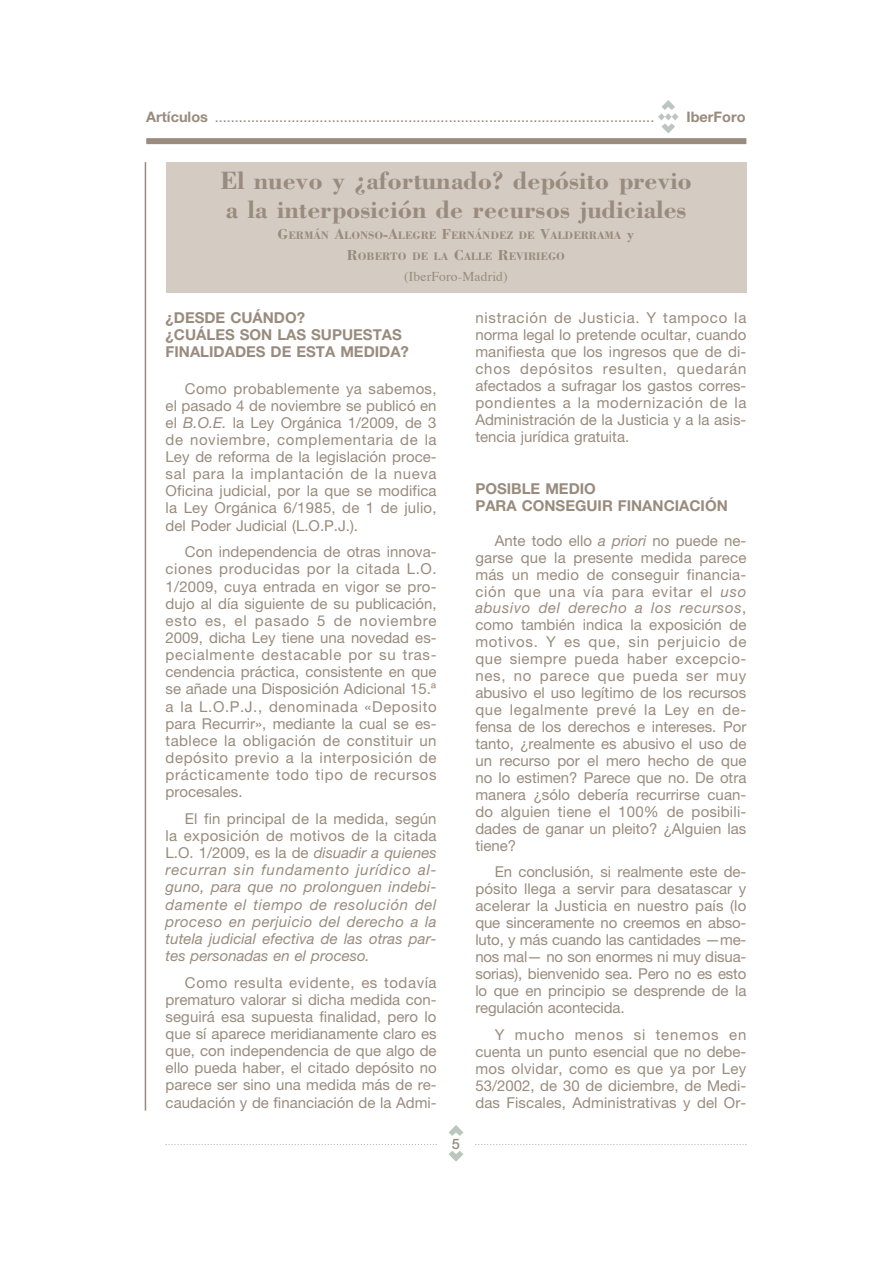
<style>
.page{position:relative;width:893px;height:1263px;background:#fff}
.page>*{position:absolute;margin:0;border:0;box-sizing:border-box;transform-origin:0 0}
.t1{font:700 25.8px/29.1px "Bodoni";color:#998b7d}
.t2{font:15px/17px "Helvetica Neue";color:#998b7d;text-align:justify}
.t3{font:italic 15px/17.1px "Helvetica Neue";letter-spacing:.005em;color:#998b7d;text-align:justify}
.t4{font:700 15px/17.1px "Helvetica Neue";color:#998b7d}
.t5{font:14.55px "Helvetica Neue";color:#998b7d}
.t6{font:700 14.55px "Helvetica Neue";color:#998b7d}
.t7{font:500 14.55px "Helvetica Neue";color:#998b7d}
.t8{font:13.5px "Times";letter-spacing:.015em;color:#998b7d}
.t9{font:700 11.25px/21px "Bodoni";color:#998b7d;text-align:center}
.s1{font-weight:700}
.s2{font-size:15px}
.s3{font-style:italic}
.s4{font-style:normal}
</style>
<div class="page">
<svg style="left:658px;top:100px;width:20px;height:33px"></svg>
<div style="left:146px;top:138px;width:600px;height:6px;background:#998b7d"></div>
<hr style="left:145px;top:162px;width:1px;height:949px;background:#998b7d">
<svg style="left:448px;top:1125px;width:15px;height:11px"></svg>
<svg style="left:448px;top:1151px;width:15px;height:11px"></svg>
<svg style="left:166px;top:1144px;width:271px;height:1px"></svg>
<svg style="left:475px;top:1144px;width:271px;height:1px"></svg>
<div style="left:166px;top:162px;width:580px;height:131px;background:#d4cbc3"></div>
<p class="t5" style="left:146px;top:112px;width:510px"><span class="s1">Artículos</span> .............................................................................................................</p>
<p class="t6" style="left:686px;top:112px;width:61px">IberForo</p>
<h1 class="t1" style="left:220px;top:168px;width:473px">El nuevo y ¿afortunado? depósito previo a la interposición de recursos judiciales</h1>
<p class="t9" style="left:278px;top:226px;width:358px"><span class="s2">G</span>ERMÁN <span class="s2">A</span>LONSO<span class="s2">-A</span>LEGRE <span class="s2">F</span>ERNÁNDEZ DE <span class="s2">V</span>ALDERRAMA <span class="s2">y<br>R</span>OBERTO DE LA <span class="s2">C</span>ALLE <span class="s2">R</span>EVIRIEGO</p>
<p class="t8" style="left:404px;top:271px;width:105px">(IberForo-Madrid)</p>
<p class="t4" style="left:166px;top:310px;width:245px">¿DESDE CUÁNDO?<br>¿CUÁLES SON LAS SUPUESTAS<br>FINALIDADES DE ESTA MEDIDA?</p>
<p class="t2" style="left:166px;top:381px;width:273px;text-indent:19px">Como probablemente ya sabemos, el pasado 4 de noviembre se publicó en el <span class="s3">B.O.E.</span> la Ley Orgánica 1/2009, de 3 de noviembre, complementaria de la Ley de reforma de la legislación proce&shy;sal para la implantación de la nueva Oficina judicial, por la que se modifica la Ley Orgánica 6/1985, de 1 de julio, del Poder Judicial (L.O.P.J.).</p>
<p class="t2" style="left:166px;top:545px;width:273px;text-indent:19px">Con independencia de otras innova&shy;ciones producidas por la citada L.O.<br>1/2009, cuya entrada en vigor se pro&shy;dujo al día siguiente de su publicación, esto es, el pasado 5 de noviembre 2009, dicha Ley tiene una novedad es&shy;pecialmente destacable por su tras&shy;cendencia práctica, consistente en que se añade una Disposición Adicional 15.ª a la L.O.P.J., denominada «Deposito para Recurrir», mediante la cual se es&shy;tablece la obligación de constituir un depósito previo a la interposición de prácticamente todo tipo de recursos procesales.</p>
<p class="t3" style="left:166px;top:812px;width:273px;text-indent:19px"><span class="s4">El fin principal de la medida, según la exposición de motivos de la citada L.O. 1/2009, es la de</span> disuadir a quienes recurran sin fundamento jurídico al&shy;guno, para que no prolonguen indebi&shy;damente el tiempo de resolución del proceso en perjuicio del derecho a la tutela judicial efectiva de las otras par&shy;tes personadas en el proceso.</p>
<p class="t2" style="left:166px;top:975px;width:273px;text-indent:19px">Como resulta evidente, es todavía prematuro valorar si dicha medida con&shy;seguirá esa supuesta finalidad, pero lo que sí aparece meridianamente claro es que, con independencia de que algo de ello pueda haber, el citado depósito no parece ser sino una medida más de re&shy;caudación y de financiación de la Admi-</p>
<p class="t7" style="left:452px;top:1139px;width:10px">5</p>
<p class="t2" style="left:475px;top:311px;width:273px">nistración de Justicia. Y tampoco la norma legal lo pretende ocultar, cuando manifiesta que los ingresos que de di&shy;chos depósitos resulten, quedarán afectados a sufragar los gastos corres&shy;pondientes a la modernización de la Administración de la Justicia y a la asis&shy;tencia jurídica gratuita.</p>
<p class="t4" style="left:475px;top:482px;width:254px">POSIBLE MEDIO<br>PARA CONSEGUIR FINANCIACIÓN</p>
<p class="t2" style="left:475px;top:533px;width:273px;text-indent:19px">Ante todo ello <span class="s3">a priori</span> no puede ne&shy;garse que la presente medida parece más un medio de conseguir financia&shy;ción que una vía para evitar el <span class="s3">uso abusivo del derecho a los recursos</span>, como también indica la exposición de motivos. Y es que, sin perjuicio de que siempre pueda haber excepcio&shy;nes, no parece que pueda ser muy abusivo el uso legítimo de los recursos que legalmente prevé la Ley en de&shy;fensa de los derechos e intereses. Por tanto, ¿realmente es abusivo el uso de un recurso por el mero hecho de que no lo estimen? Parece que no. De otra manera ¿sólo debería recurrirse cuan&shy;do alguien tiene el 100% de posibili&shy;dades de ganar un pleito? ¿Alguien las tiene?</p>
<p class="t2" style="left:475px;top:865px;width:273px;text-indent:19px">En conclusión, si realmente este de&shy;pósito llega a servir para desatascar y acelerar la Justicia en nuestro país (lo que sinceramente no creemos en abso&shy;luto, y más cuando las cantidades —me&shy;nos mal— no son enormes ni muy disua&shy;sorias), bienvenido sea. Pero no es esto lo que en principio se desprende de la regulación acontecida.</p>
<p class="t2" style="left:475px;top:1027px;width:272px;text-indent:19px">Y mucho menos si tenemos en cuenta un punto esencial que no debe&shy;mos olvidar, como es que ya por Ley 53/2002, de 30 de diciembre, de Medi&shy;das Fiscales, Administrativas y del Or-</p>
</div>
